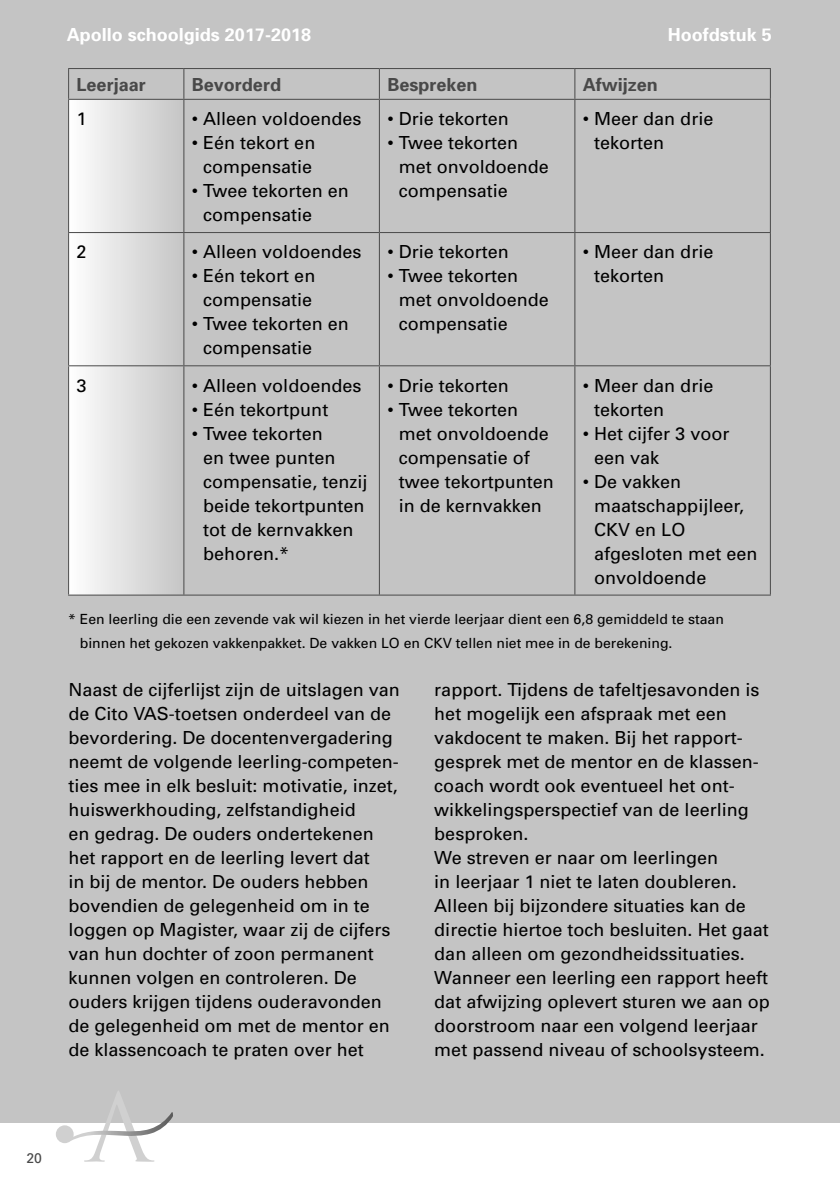
<style>
.page{position:relative;width:840px;height:1191px;background:#fff}
.page>*{position:absolute;margin:0;border:0;box-sizing:border-box;transform-origin:0 0}
.t1{font:18px/24px "Univers";color:#000}
.t2{font:700 18px "Univers";color:#fff}
.t3{font:700 18px "Univers";color:#494949}
.t4{font:14px/24px "Univers";color:#000}
.t5{font:14px "Univers";color:#494949}
</style>
<div class="page">
<div style="left:0;top:0;width:839px;height:1123px;background:#c4c4c4"></div>
<svg style="left:56px;top:1091px;width:117px;height:70px"></svg>
<div style="left:68px;top:68px;width:116px;height:526px;background:linear-gradient(to right,#fff,#c5c5c5)"></div>
<svg style="left:69px;top:69px;width:700px;height:30px"></svg>
<hr style="left:68px;top:68px;width:116px;height:1px;background:#494949">
<hr style="left:68px;top:69px;width:1px;height:30px;background:#494949">
<hr style="left:184px;top:68px;width:195px;height:1px;background:#494949">
<hr style="left:183px;top:69px;width:1px;height:30px;background:#494949">
<hr style="left:379px;top:68px;width:195px;height:1px;background:#494949">
<hr style="left:378px;top:69px;width:1px;height:30px;background:#494949">
<hr style="left:574px;top:68px;width:196px;height:1px;background:#494949">
<hr style="left:574px;top:69px;width:1px;height:30px;background:#494949">
<hr style="left:769px;top:69px;width:1px;height:30px;background:#494949">
<hr style="left:68px;top:99px;width:116px;height:1px;background:#494949">
<hr style="left:68px;top:100px;width:1px;height:132px;background:#494949">
<hr style="left:184px;top:99px;width:195px;height:1px;background:#494949">
<hr style="left:183px;top:100px;width:1px;height:132px;background:#494949">
<hr style="left:379px;top:99px;width:195px;height:1px;background:#494949">
<hr style="left:378px;top:100px;width:1px;height:132px;background:#494949">
<hr style="left:574px;top:99px;width:196px;height:1px;background:#494949">
<hr style="left:574px;top:100px;width:1px;height:132px;background:#494949">
<hr style="left:769px;top:100px;width:1px;height:132px;background:#494949">
<hr style="left:68px;top:232px;width:116px;height:1px;background:#494949">
<hr style="left:68px;top:233px;width:1px;height:132px;background:#494949">
<hr style="left:184px;top:232px;width:195px;height:1px;background:#494949">
<hr style="left:183px;top:233px;width:1px;height:132px;background:#494949">
<hr style="left:379px;top:232px;width:195px;height:1px;background:#494949">
<hr style="left:378px;top:233px;width:1px;height:132px;background:#494949">
<hr style="left:574px;top:232px;width:196px;height:1px;background:#494949">
<hr style="left:574px;top:233px;width:1px;height:132px;background:#494949">
<hr style="left:769px;top:233px;width:1px;height:132px;background:#494949">
<hr style="left:68px;top:365px;width:116px;height:1px;background:#494949">
<hr style="left:68px;top:366px;width:1px;height:228px;background:#494949">
<hr style="left:184px;top:365px;width:195px;height:1px;background:#494949">
<hr style="left:183px;top:366px;width:1px;height:228px;background:#494949">
<hr style="left:379px;top:365px;width:195px;height:1px;background:#494949">
<hr style="left:378px;top:366px;width:1px;height:228px;background:#494949">
<hr style="left:574px;top:365px;width:196px;height:1px;background:#494949">
<hr style="left:574px;top:366px;width:1px;height:228px;background:#494949">
<hr style="left:769px;top:366px;width:1px;height:228px;background:#494949">
<hr style="left:68px;top:594px;width:702px;height:1px;background:#494949">
<p class="t2" style="left:67px;top:28px;width:246px">Apollo schoolgids 2017-2018</p>
<p class="t2" style="left:667px;top:28px;width:106px">Hoofdstuk 5</p>
<p class="t3" style="left:77px;top:78px;width:71px">Leerjaar</p>
<p class="t3" style="left:192px;top:78px;width:91px">Bevorderd</p>
<p class="t3" style="left:387px;top:78px;width:92px">Bespreken</p>
<p class="t3" style="left:582px;top:78px;width:77px">Afwijzen</p>
<p class="t1" style="left:77px;top:108px;width:12px">1</p>
<p class="t1" style="left:192px;top:108px;width:171px">• Alleen voldoendes</p>
<p class="t1" style="left:192px;top:132px;width:125px;text-align:center">• Eén tekort en compensatie</p>
<p class="t1" style="left:203px;top:180px;width:147px;text-indent:-11px">• Twee tekorten en compensatie</p>
<p class="t1" style="left:594px;top:108px;width:121px;text-indent:-11px">• Meer dan drie tekorten</p>
<p class="t1" style="left:387px;top:108px;width:123px">• Drie tekorten</p>
<p class="t1" style="left:398px;top:132px;width:152px;text-indent:-11px">• Twee tekorten met onvoldoende compensatie</p>
<p class="t1" style="left:77px;top:242px;width:12px">2</p>
<p class="t1" style="left:192px;top:242px;width:171px">• Alleen voldoendes</p>
<p class="t1" style="left:192px;top:266px;width:125px;text-align:center">• Eén tekort en compensatie</p>
<p class="t1" style="left:203px;top:314px;width:147px;text-indent:-11px">• Twee tekorten en compensatie</p>
<p class="t1" style="left:387px;top:242px;width:123px">• Drie tekorten</p>
<p class="t1" style="left:398px;top:266px;width:152px;text-indent:-11px">• Twee tekorten met onvoldoende compensatie</p>
<p class="t1" style="left:594px;top:242px;width:121px;text-indent:-11px">• Meer dan drie tekorten</p>
<p class="t1" style="left:594px;top:375px;width:121px;text-indent:-11px">• Meer dan drie tekorten</p>
<p class="t1" style="left:594px;top:423px;width:137px;text-indent:-11px">• Het cijfer 3 voor een vak</p>
<p class="t1" style="left:594px;top:471px;width:165px;text-indent:-11px">• De vakken maatschappijleer,<br>CKV en LO afgesloten met een onvoldoende</p>
<p class="t4" style="left:80px;top:608px;width:645px;text-indent:-12px">* Een leerling die een zevende vak wil kiezen in het vierde leerjaar dient een 6,8 gemiddeld te staan binnen het gekozen vakkenpakket. De vakken LO en CKV tellen niet mee in de berekening.</p>
<p class="t1" style="left:68px;top:679px;width:333px">Naast de cijferlijst zijn de uitslagen van de Cito VAS-toetsen onderdeel van de bevordering. De docentenvergadering neemt de volgende leerling-competen&shy;ties mee in elk besluit: motivatie, inzet, huiswerkhouding, zelfstandigheid<br>en gedrag. De ouders ondertekenen het rapport en de leerling levert dat<br>in bij de mentor. De ouders hebben bovendien de gelegenheid om in te loggen op Magister, waar zij de cijfers van hun dochter of zoon permanent kunnen volgen en controleren. De ouders krijgen tijdens ouderavonden de gelegenheid om met de mentor en de klassencoach te praten over het</p>
<p class="t1" style="left:434px;top:679px;width:337px">rapport. Tijdens de tafeltjesavonden is het mogelijk een afspraak met een vakdocent te maken. Bij het rapport&shy;gesprek met de mentor en de klassen&shy;coach wordt ook eventueel het ont&shy;wikkelingsperspectief van de leerling besproken.<br>We streven er naar om leerlingen<br>in leerjaar 1 niet te laten doubleren.<br>Alleen bij bijzondere situaties kan de directie hiertoe toch besluiten. Het gaat dan alleen om gezondheidssituaties.<br>Wanneer een leerling een rapport heeft dat afwijzing oplevert sturen we aan op doorstroom naar een volgend leerjaar met passend niveau of schoolsysteem.</p>
<p class="t1" style="left:387px;top:375px;width:123px">• Drie tekorten</p>
<p class="t1" style="left:398px;top:399px;width:156px;text-indent:-11px">• Twee tekorten met onvoldoende compensatie of twee tekortpunten in de kernvakken</p>
<p class="t1" style="left:77px;top:375px;width:12px">3</p>
<p class="t1" style="left:192px;top:375px;width:171px">• Alleen voldoendes</p>
<p class="t1" style="left:192px;top:399px;width:138px">• Eén tekortpunt</p>
<p class="t1" style="left:203px;top:423px;width:166px;text-indent:-11px">• Twee tekorten<br>en twee punten compensatie, tenzij beide tekortpunten tot de kernvakken behoren.*</p>
<p class="t5" style="left:26px;top:1152px;width:17px">20</p>
</div>
